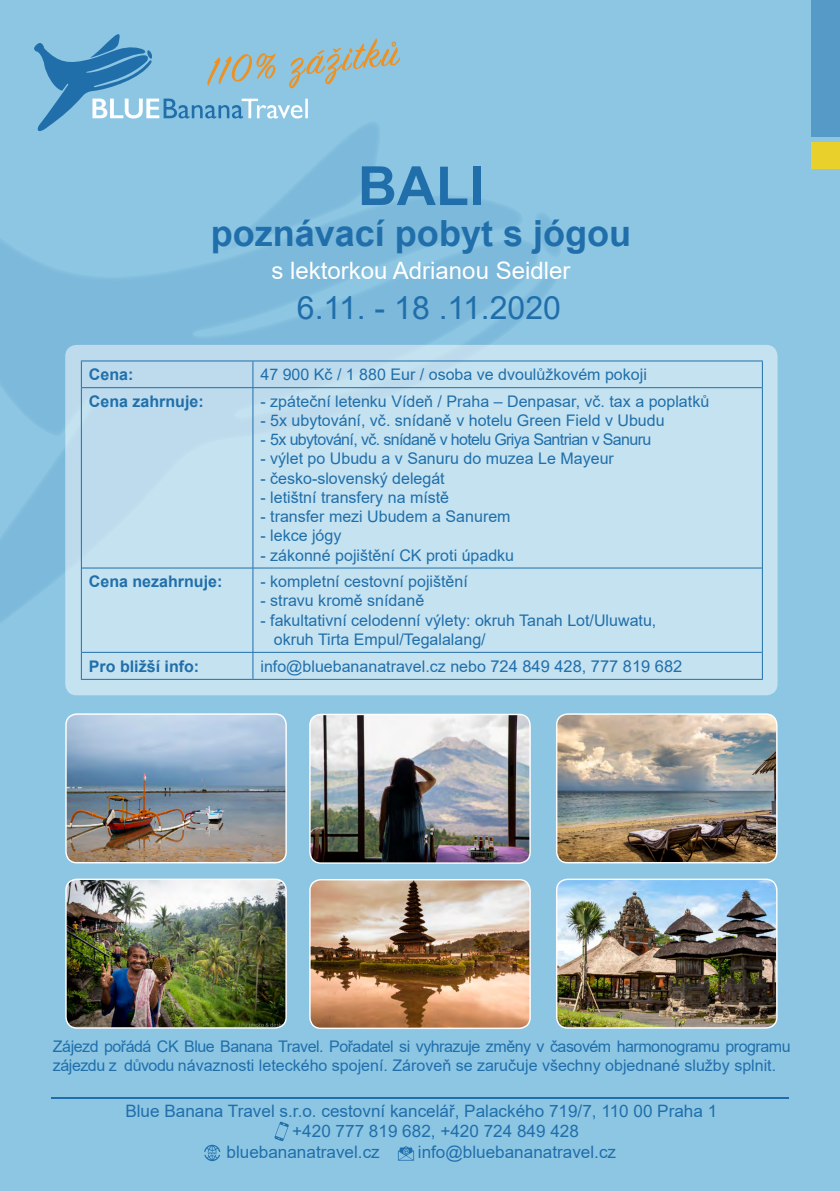
<style>
.page{position:relative;width:840px;height:1191px;background:#fff}
.page>*{position:absolute;margin:0;border:0;box-sizing:border-box;transform-origin:0 0}
.t1{font:700 54px "Arial";color:#206fab}
.t2{font:700 36px "Arial";color:#206fab}
.t3{font:32px "Arial";color:#206fab}
.t4{font:24px "Arial";color:#fff}
.t5{font:17.2px "Arial";color:#206fab}
.t6{font:16px/19.2px "Arial";color:#206fab}
.t7{font:16px/19.2px "Arial";letter-spacing:-.03em;color:#206fab}
.t8{font:16px "Arial";letter-spacing:-.04em;color:#206fab}
.t9{font:700 16px "Arial";color:#206fab}
.s1{font-size:16.4px}
</style>
<div class="page">
<div style="left:0;top:0;width:839px;height:1191px;background:#8dc6e3"></div>
<svg style="left:0;top:135px;width:560px;height:487px"></svg>
<div style="left:810px;top:0;width:29px;height:137px;background:#569ac7"></div>
<div style="left:810px;top:142px;width:29px;height:26px;background:#ead02a"></div>
<svg style="left:204px;top:1144px;width:16px;height:17px"></svg>
<svg style="left:274px;top:1121px;width:15px;height:20px"></svg>
<svg style="left:397px;top:1146px;width:17px;height:14px"></svg>
<hr style="left:51px;top:1097px;width:737px;height:1px;background:#206fab">
<svg style="left:34px;top:34px;width:366px;height:101px"></svg>
<div style="left:65px;top:345px;width:712px;height:350px;background:#c5e2f0;border-radius:11px"></div>
<hr style="left:82px;top:387px;width:171px;height:1px;background:#206fab">
<hr style="left:253px;top:387px;width:508px;height:1px;background:#206fab">
<hr style="left:82px;top:567px;width:171px;height:1px;background:#206fab">
<hr style="left:253px;top:567px;width:508px;height:1px;background:#206fab">
<svg style="left:252px;top:361px;width:1px;height:26px"></svg>
<hr style="left:252px;top:388px;width:1px;height:180px;background:#206fab">
<hr style="left:252px;top:568px;width:1px;height:84px;background:#206fab">
<svg style="left:252px;top:653px;width:1px;height:26px"></svg>
<hr style="left:82px;top:652px;width:171px;height:1px;background:#206fab">
<hr style="left:253px;top:652px;width:508px;height:1px;background:#206fab">
<hr style="left:81px;top:360px;width:172px;height:1px;background:#206fab">
<svg style="left:81px;top:361px;width:1px;height:27px"></svg>
<hr style="left:253px;top:360px;width:509px;height:1px;background:#206fab">
<svg style="left:761px;top:361px;width:1px;height:27px"></svg>
<hr style="left:81px;top:388px;width:1px;height:180px;background:#206fab">
<hr style="left:761px;top:388px;width:1px;height:180px;background:#206fab">
<hr style="left:81px;top:568px;width:1px;height:84px;background:#206fab">
<hr style="left:761px;top:568px;width:1px;height:84px;background:#206fab">
<svg style="left:81px;top:652px;width:1px;height:27px"></svg>
<svg style="left:761px;top:652px;width:1px;height:27px"></svg>
<hr style="left:81px;top:679px;width:172px;height:1px;background:#206fab">
<hr style="left:253px;top:679px;width:509px;height:1px;background:#206fab">
<img style="left:557px;top:715px;width:219px;height:147px">
<div style="left:555px;top:713px;width:222px;height:150px;border:1px solid #fff;border-radius:11px"></div>
<img style="left:67px;top:715px;width:218px;height:147px">
<div style="left:65px;top:713px;width:222px;height:150px;border:1px solid #fff;border-radius:11px"></div>
<img style="left:311px;top:715px;width:219px;height:147px">
<div style="left:309px;top:713px;width:221px;height:151px;border:1px solid #fff;border-radius:11px"></div>
<img style="left:557px;top:880px;width:219px;height:148px">
<div style="left:555px;top:878px;width:222px;height:150px;border:1px solid #fff;border-radius:11px"></div>
<img style="left:67px;top:880px;width:219px;height:148px">
<div style="left:65px;top:878px;width:222px;height:150px;border:1px solid #fff;border-radius:11px"></div>
<img style="left:311px;top:879px;width:219px;height:149px">
<div style="left:309px;top:879px;width:221px;height:150px;border:1px solid #fff;border-radius:11px"></div>
<h1 class="t1" style="left:357px;top:148px;width:127px">BALI</h1>
<h2 class="t2" style="left:210px;top:208px;width:422px">poznávací pobyt s jógou</h2>
<h3 class="t4" style="left:271px;top:254px;width:300px">s lektorkou Adrianou Seidler</h3>
<h3 class="t3" style="left:297px;top:286px;width:265px">6.11. - 18 .11.2020</h3>
<p class="t9" style="left:89px;top:363px;width:46px">Cena:</p>
<p class="t6" style="left:260px;top:365px;width:387px">47 900 Kč / 1 880 Eur / osoba ve dvoulůžkovém pokoji</p>
<p class="t9" style="left:89px;top:390px;width:116px">Cena zahrnuje:</p>
<p class="t6" style="left:260px;top:391px;width:450px">- zpáteční letenku Vídeň / Praha – Denpasar, vč. tax a poplatků</p>
<p class="t6" style="left:260px;top:411px;width:405px">- 5x ubytování, vč. snídaně v hotelu Green Field v Ubudu</p>
<p class="t8" style="left:260px;top:428px;width:392px">- 5x ubytování, vč. snídaně v hotelu Griya Santrian v Sanuru</p>
<p class="t6" style="left:260px;top:449px;width:355px">- výlet po Ubudu a v Sanuru do muzea Le Mayeur</p>
<p class="t6" style="left:260px;top:468px;width:186px">- česko-slovenský delegát</p>
<p class="t6" style="left:260px;top:487px;width:190px">- letištní transfery na místě</p>
<p class="t6" style="left:260px;top:507px;width:251px">- transfer mezi Ubudem a Sanurem</p>
<p class="t6" style="left:260px;top:526px;width:82px">- lekce jógy</p>
<p class="t6" style="left:260px;top:545px;width:255px">- zákonné pojištění CK proti úpadku</p>
<p class="t9" style="left:89px;top:570px;width:135px">Cena nezahrnuje:</p>
<p class="t6" style="left:260px;top:572px;width:209px">- kompletní cestovní pojištění</p>
<p class="t6" style="left:260px;top:591px;width:165px">- stravu kromě snídaně</p>
<p class="t6" style="left:274px;top:610px;width:384px;text-indent:-13px">- fakultativní celodenní výlety: okruh Tanah Lot/Uluwatu, okruh Tirta Empul/Tegalalang/</p>
<p class="t9" style="left:89px;top:654px;width:112px">Pro bližší info:</p>
<p class="t6" style="left:260px;top:656px;width:423px">info@bluebananatravel.cz nebo <span class="s1">724 849 428, 777 819 682</span></p>
<p class="t7" style="left:53px;top:1036px;width:738px">Zájezd pořádá CK Blue Banana Travel. Pořadatel si vyhrazuje změny v časovém harmonogramu programu zájezdu z důvodu návaznosti leteckého spojení. Zároveň se zaručuje všechny objednané služby splnit.</p>
<p class="t5" style="left:125px;top:1098px;width:593px">Blue Banana Travel s.r.o. cestovní kancelář, Palackého 719/7, 110 00 Praha 1</p>
<p class="t5" style="left:292px;top:1119px;width:288px">+420 777 819 682, +420 724 849 428</p>
<p class="t5" style="left:226px;top:1139px;width:155px">bluebananatravel.cz</p>
<p class="t5" style="left:417px;top:1139px;width:200px">info@bluebananatravel.cz</p>
</div>
